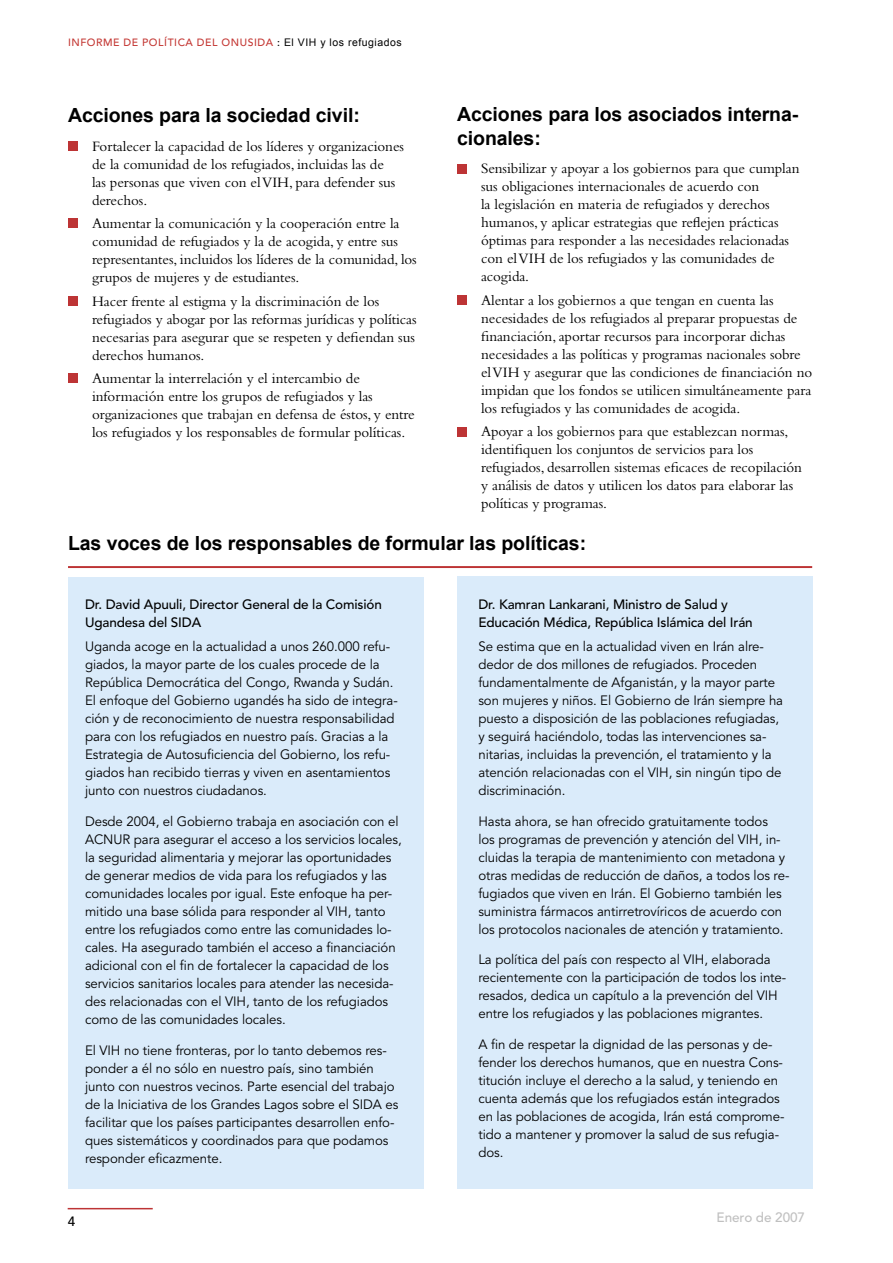
<style>
.page{position:relative;width:893px;height:1263px;background:#fff}
.page>*{position:absolute;margin:0;border:0;box-sizing:border-box;transform-origin:0 0}
.H2_title{font:700 19.5px/24px "Arial";letter-spacing:-.005em;color:#000}
.Body_Bullit{font:15px/18px "Bembo";letter-spacing:-.005em;color:#000}
.back_box_body{font:13.5px/18px "Avenir";letter-spacing:-.005em;color:#000}
.back_box_title{font:500 13.5px/18px "Avenir";letter-spacing:-.01em;color:#000}
.body{font:500 13.5px "Avenir";letter-spacing:-.005em;color:#c0c0c0}
.t1{font:500 13.5px "Avenir LT";color:#000}
.H2_title-2{font:500 10.5px "Avenir";letter-spacing:.05em;color:#c43935}
.s1{color:#000}
.s2{font-family:"Arial";font-weight:400;color:#000}
</style>
<div class="page">
<div style="left:68px;top:577px;width:355px;height:612px;background:#daebfa"></div>
<div style="left:457px;top:577px;width:355px;height:612px;background:#daebfa"></div>
<hr style="left:68px;top:1208px;width:85px;height:1px;background:#bd3435">
<hr style="left:68px;top:566px;width:744px;height:2px;background:#bd3435">
<div style="left:68px;top:141px;width:9px;height:10px;background:#bd3435"></div>
<div style="left:68px;top:219px;width:9px;height:9px;background:#bd3435"></div>
<div style="left:68px;top:296px;width:9px;height:10px;background:#bd3435"></div>
<div style="left:68px;top:374px;width:9px;height:9px;background:#bd3435"></div>
<div style="left:457px;top:164px;width:9px;height:9px;background:#bd3435"></div>
<div style="left:457px;top:295px;width:9px;height:10px;background:#bd3435"></div>
<div style="left:457px;top:427px;width:9px;height:9px;background:#bd3435"></div>
<p class="H2_title-2" style="left:68px;top:37px;width:335px">INFORME DE POLÍTICA DEL ONUSIDA <span class="s1">:</span> <span class="s2">El VIH y los refugiados</span></p>
<p class="H2_title" style="left:68px;top:104px;width:293px">Acciones para la sociedad civil:</p>
<p class="Body_Bullit" style="left:92px;top:137px;width:314px">Fortalecer la capacidad de los líderes y organizaciones de la comunidad de los refugiados, incluidas las de<br>las personas que viven con el VIH, para defender sus derechos.</p>
<p class="Body_Bullit" style="left:92px;top:214px;width:326px">Aumentar la comunicación y la cooperación entre la comunidad de refugiados y la de acogida, y entre sus representantes, incluidos los líderes de la comunidad, los grupos de mujeres y de estudiantes.</p>
<p class="Body_Bullit" style="left:92px;top:292px;width:326px">Hacer frente al estigma y la discriminación de los refugiados y abogar por las reformas jurídicas y políticas necesarias para asegurar que se respeten y defiendan sus derechos humanos.</p>
<p class="Body_Bullit" style="left:92px;top:369px;width:324px">Aumentar la interrelación y el intercambio de información entre los grupos de refugiados y las organizaciones que trabajan en defensa de éstos, y entre los refugiados y los responsables de formular políticas.</p>
<p class="H2_title" style="left:457px;top:102px;width:343px">Acciones para los asociados interna&shy;cionales:</p>
<p class="Body_Bullit" style="left:481px;top:159px;width:320px">Sensibilizar y apoyar a los gobiernos para que cumplan sus obligaciones internacionales de acuerdo con<br>la legislación en materia de refugiados y derechos humanos, y aplicar estrategias que reflejen prácticas óptimas para responder a las necesidades relacionadas con el VIH de los refugiados y las comunidades de acogida.</p>
<p class="Body_Bullit" style="left:481px;top:291px;width:333px">Alentar a los gobiernos a que tengan en cuenta las necesidades de los refugiados al preparar propuestas de financiación, aportar recursos para incorporar dichas necesidades a las políticas y programas nacionales sobre el VIH y asegurar que las condiciones de financiación no impidan que los fondos se utilicen simultáneamente para los refugiados y las comunidades de acogida.</p>
<p class="Body_Bullit" style="left:481px;top:422px;width:322px">Apoyar a los gobiernos para que establezcan normas, identifiquen los conjuntos de servicios para los refugiados, desarrollen sistemas eficaces de recopilación y análisis de datos y utilicen los datos para elaborar las políticas y programas.</p>
<p class="H2_title" style="left:68px;top:531px;width:520px">Las voces de los responsables de formular las políticas:</p>
<p class="back_box_title" style="left:85px;top:596px;width:298px">Dr. David Apuuli, Director General de la Comisión<br>Ugandesa del SIDA</p>
<p class="back_box_body" style="left:85px;top:638px;width:314px">Uganda acoge en la actualidad a unos 260.000 refu&shy;giados, la mayor parte de los cuales procede de la República Democrática del Congo, Rwanda y Sudán.<br>El enfoque del Gobierno ugandés ha sido de integra&shy;ción y de reconocimiento de nuestra responsabilidad para con los refugiados en nuestro país. Gracias a la Estrategia de Autosuficiencia del Gobierno, los refu&shy;giados han recibido tierras y viven en asentamientos junto con nuestros ciudadanos.</p>
<p class="back_box_body" style="left:85px;top:813px;width:318px">Desde 2004, el Gobierno trabaja en asociación con el ACNUR para asegurar el acceso a los servicios locales, la seguridad alimentaria y mejorar las oportunidades de generar medios de vida para los refugiados y las comunidades locales por igual. Este enfoque ha per&shy;mitido una base sólida para responder al VIH, tanto entre los refugiados como entre las comunidades lo&shy;cales. Ha asegurado también el acceso a financiación adicional con el fin de fortalecer la capacidad de los servicios sanitarios locales para atender las necesida&shy;des relacionadas con el VIH, tanto de los refugiados como de las comunidades locales.</p>
<p class="back_box_body" style="left:85px;top:1042px;width:315px">El VIH no tiene fronteras, por lo tanto debemos res&shy;ponder a él no sólo en nuestro país, sino también junto con nuestros vecinos. Parte esencial del trabajo de la Iniciativa de los Grandes Lagos sobre el SIDA es facilitar que los países participantes desarrollen enfo&shy;ques sistemáticos y coordinados para que podamos responder eficazmente.</p>
<p class="t1" style="left:68px;top:1214px;width:9px">4</p>
<p class="back_box_title" style="left:478px;top:595px;width:276px">Dr. Kamran Lankarani, Ministro de Salud y<br>Educación Médica, República Islámica del Irán</p>
<p class="back_box_body" style="left:478px;top:638px;width:306px">Se estima que en la actualidad viven en Irán alre&shy;dedor de dos millones de refugiados. Proceden fundamentalmente de Afganistán, y la mayor parte son mujeres y niños. El Gobierno de Irán siempre ha puesto a disposición de las poblaciones refugiadas, y seguirá haciéndolo, todas las intervenciones sa&shy;nitarias, incluidas la prevención, el tratamiento y la atención relacionadas con el VIH, sin ningún tipo de discriminación.</p>
<p class="back_box_body" style="left:478px;top:812px;width:312px">Hasta ahora, se han ofrecido gratuitamente todos<br>los programas de prevención y atención del VIH, in&shy;cluidas la terapia de mantenimiento con metadona y otras medidas de reducción de daños, a todos los re&shy;fugiados que viven en Irán. El Gobierno también les suministra fármacos antirretrovíricos de acuerdo con los protocolos nacionales de atención y tratamiento.</p>
<p class="back_box_body" style="left:478px;top:951px;width:309px">La política del país con respecto al VIH, elaborada recientemente con la participación de todos los inte&shy;resados, dedica un capítulo a la prevención del VIH entre los refugiados y las poblaciones migrantes.</p>
<p class="back_box_body" style="left:478px;top:1036px;width:308px">A fin de respetar la dignidad de las personas y de&shy;fender los derechos humanos, que en nuestra Cons&shy;titución incluye el derecho a la salud, y teniendo en cuenta además que los refugiados están integrados en las poblaciones de acogida, Irán está comprome&shy;tido a mantener y promover la salud de sus refugia&shy;dos.</p>
<p class="body" style="left:717px;top:1210px;width:90px">Enero de 2007</p>
</div>
